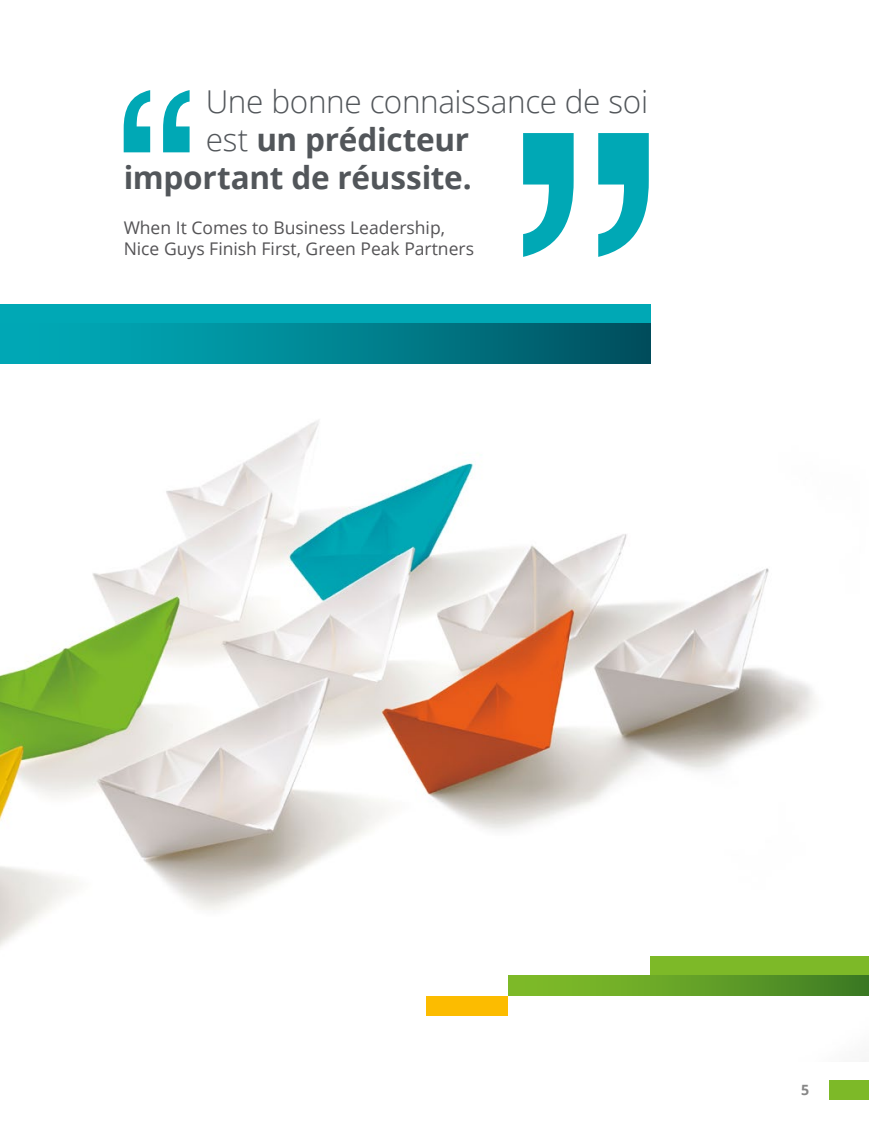
<style>
.page{position:relative;width:869px;height:1141px;background:#fff}
.page>*{position:absolute;margin:0;border:0;box-sizing:border-box;transform-origin:0 0}
.t1{font:700 31.5px "Open Sans";letter-spacing:-.01em;color:#52565a}
.t2{font:300 31.5px "Open Sans";letter-spacing:-.015em;color:#52565a}
.t3{font:17.5px/21px "Open Sans";color:#545355}
.t4{font:700 14.17px "Open Sans";color:#878787}
.s1{font-weight:300}
</style>
<div class="page">
<div style="left:828px;top:1080px;width:40px;height:20px;background:#7db928"></div>
<img style="left:0;top:420px;width:816px;height:596px">
<div style="left:650px;top:956px;width:218px;height:20px;background:#7db928"></div>
<div style="left:508px;top:976px;width:360px;height:20px;background:linear-gradient(to right,#86c229,#407e25)"></div>
<div style="left:0;top:304px;width:650px;height:20px;background:#00a8b5"></div>
<div style="left:0;top:324px;width:650px;height:40px;background:linear-gradient(to right,#00b3c0,#005362)"></div>
<svg style="left:523px;top:133px;width:125px;height:124px"></svg>
<svg style="left:124px;top:90px;width:65px;height:62px"></svg>
<div style="left:426px;top:996px;width:82px;height:19px;background:#fcbc00"></div>
<h1 class="t2" style="left:205px;top:80px;width:443px">Une bonne connaissance de soi</h1>
<h1 class="t1" style="left:205px;top:118px;width:265px"><span class="s1">est</span> un prédicteur</h1>
<h1 class="t1" style="left:124px;top:155px;width:349px">important de réussite.</h1>
<p class="t3" style="left:124px;top:217px;width:352px">When It Comes to Business Leadership,<br>Nice Guys Finish First, Green Peak Partners</p>
<p class="t4" style="left:800px;top:1080px;width:10px">5</p>
</div>
